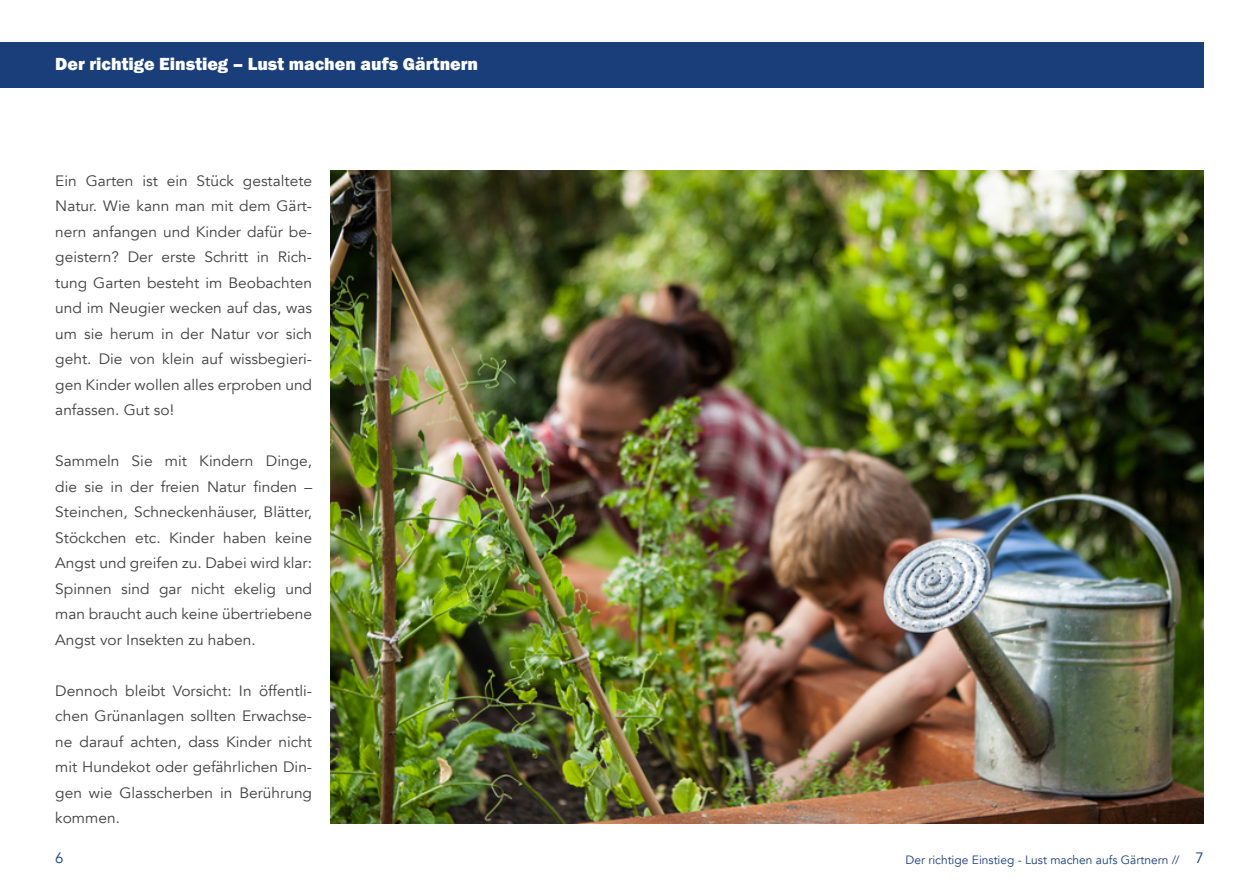
<style>
.page{position:relative;width:1259px;height:893px;background:#fff}
.page>*{position:absolute;margin:0;border:0;box-sizing:border-box;transform-origin:0 0}
.t1{font:800 18px "Franklin Gothic";color:#fff}
.t2{font:15px/25.5px "Avenir";color:#414042;text-align:justify}
.t3{font:15px "Avenir";color:#193e7a}
.t4{font:12px "Avenir";color:#193e7a}
.s1{font-size:15px}
</style>
<div class="page">
<img style="left:330px;top:170px;width:873px;height:654px">
<div style="left:0;top:43px;width:1203px;height:45px;background:#193e7a"></div>
<p class="t1" style="left:55px;top:52px;width:424px">Der richtige Einstieg – Lust machen aufs Gärtnern</p>
<p class="t2" style="left:55px;top:168px;width:258px">Ein Garten ist ein Stück gestaltete Natur. Wie kann man mit dem Gärt&shy;nern anfangen und Kinder dafür be&shy;geistern? Der erste Schritt in Rich&shy;tung Garten besteht im Beobachten und im Neugier wecken auf das, was um sie herum in der Natur vor sich geht. Die von klein auf wissbegieri&shy;gen Kinder wollen alles erproben und anfassen. Gut so!</p>
<p class="t2" style="left:55px;top:448px;width:258px">Sammeln Sie mit Kindern Dinge, die sie in der freien Natur finden – Steinchen, Schneckenhäuser, B lätter, Stöckchen etc. Kinder haben keine Angst und greifen zu. Dabei wird klar:<br>Spinnen sind gar nicht ekelig und man braucht auch keine übertriebene Angst vor Insekten zu haben.</p>
<p class="t2" style="left:55px;top:678px;width:258px">Dennoch bleibt Vorsicht: In öffentli&shy;chen Grünanlagen sollten Erwachse&shy;ne darauf achten, dass Kinder nicht mit H undekot oder gefährlichen Din&shy;gen wie Glasscherben in Berührung kommen.</p>
<p class="t3" style="left:55px;top:849px;width:10px">6</p>
<p class="t4" style="left:905px;top:852px;width:300px">Der richtige Einstieg - Lust machen aufs Gärtnern // <span class="s1">7</span></p>
</div>
